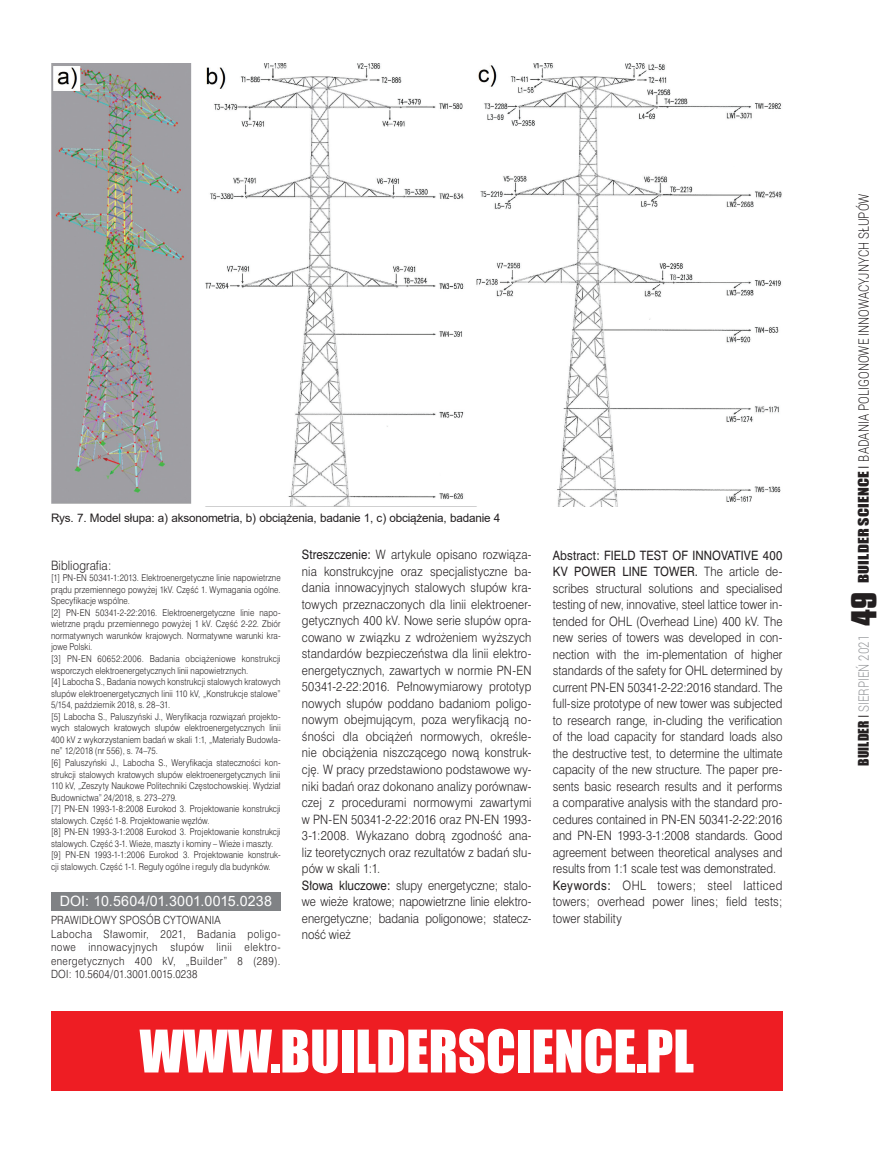
<style>
.page{position:relative;width:893px;height:1170px;background:#fff}
.page>*{position:absolute;margin:0;border:0;box-sizing:border-box;transform-origin:0 0}
.t1{font:54.3px "Impact";color:#fff}
.t2{font:300 14.25px "Roboto";color:#231f20;scale:.8 1}
.Fot_podpis{font:14.25px "Arial";letter-spacing:.01em;color:#fff}
.t3{font:300 14.25px "Roboto";color:#939598;scale:.8 1}
.ABSTRAKT_ANGIELSKI{font:12px/16.5px "Swis 721 Lt PL";letter-spacing:.005em;color:#231f20;text-align:justify;scale:.89 1}
.ABSTRAKT_POLSKI{font:12px/16.5px "Swis 721 Lt PL";color:#231f20;text-align:justify;scale:.89 1}
.LIITERATURA{font:12px "Swis 721 Lt PL";letter-spacing:.01em;color:#231f20;scale:.89 1}
.Fot_podpis-2{font:11.7px "Arial";letter-spacing:-.015em;color:#231f20}
.PRAWIDLOWY_SPOSOB_CY{font:10.5px/13.5px "Swis 721 Lt PL";letter-spacing:.03em;color:#231f20;text-align:justify;scale:.89 1}
.LITERATURA_WYLICZENI{font:8.7px/11.6px "Swis 721 Lt PL";letter-spacing:.015em;color:#231f20;text-align:justify;scale:.86 1}
.s1{font-family:"Swis 721 PL"}
.s2{font-family:"Impact";font-weight:400;font-size:13.5px}
.s3{font-family:"Swis 721 Lt PL";font-weight:400;font-size:13.5px}
.s4{font-family:"Impact";font-weight:400;font-size:13.5px;color:#231f20}
.s5{font-family:"Swis 721 Lt PL";font-weight:400;font-size:13.5px;color:#231f20}
.s6{font-family:"Compacta PL";font-weight:700;font-size:30px;color:#231f20}
</style>
<div class="page">
<div style="left:51px;top:1011px;width:731px;height:79px;background:#ee1d23"></div>
<div style="left:51px;top:891px;width:230px;height:19px;background:#808285"></div>
<img style="left:51px;top:64px;width:731px;height:442px">
<p class="Fot_podpis-2" style="left:51px;top:509px;width:451px">Rys. 7. Model słupa: a) aksonometria, b) obciążenia, badanie 1, c) obciążenia, badanie 4</p>
<p class="LIITERATURA" style="left:51px;top:557px;width:69px">Bibliografia:</p>
<p class="LITERATURA_WYLICZENI" style="left:51px;top:572px;width:268px">[1] PN-EN 50341-1:2013. Elektroenergetyczne linie napowietrzne prądu przemiennego powyżej 1kV. Część 1. Wymagania ogólne.<br>Specyfikacje wspólne.</p>
<p class="LITERATURA_WYLICZENI" style="left:51px;top:606px;width:268px">[2] PN-EN 50341-2-22:2016. Elektroenergetyczne linie napo&shy;wietrzne prądu przemiennego powyżej 1 kV. Część 2-22. Zbiór normatywnych warunków krajowych. Normatywne warunki kra&shy;jowe Polski.</p>
<p class="LITERATURA_WYLICZENI" style="left:51px;top:652px;width:268px">[3] PN-EN 60652:2006. Badania obciążeniowe konstrukcji wsporczych elektroenergetycznych linii napowietrznych.</p>
<p class="LITERATURA_WYLICZENI" style="left:51px;top:675px;width:268px">[4] Labocha S., Badania nowych konstrukcji stalowych kratowych słupów elektroenergetycznych linii 110 kV, „Konstrukcje stalowe” 5/154, październik 2018, s. 28–31.</p>
<p class="LITERATURA_WYLICZENI" style="left:51px;top:710px;width:268px">[5] Labocha S., Paluszyński J., Weryfikacja rozwiązań projekto&shy;wych stalowych kratowych słupów elektroenergetycznych linii 400 kV z wykorzystaniem badań w skali 1:1, „Materiały Budowla&shy;ne” 12/2018 (nr 556), s. 74–75.</p>
<p class="LITERATURA_WYLICZENI" style="left:51px;top:756px;width:268px">[6] Paluszyński J., Labocha S., Weryfikacja stateczności kon&shy;strukcji stalowych kratowych słupów elektroenergetycznych linii 110 kV, „Zeszyty Naukowe Politechniki Częstochowskiej. Wydział Budownictwa” 24/2018, s. 273–279.</p>
<p class="LITERATURA_WYLICZENI" style="left:51px;top:803px;width:268px">[7] PN-EN 1993-1-8:2008 Eurokod 3. Projektowanie konstrukcji stalowych. Część 1-8. Projektowanie węzłów.</p>
<p class="LITERATURA_WYLICZENI" style="left:51px;top:826px;width:268px">[8] PN-EN 1993-3-1:2008 Eurokod 3. Projektowanie konstrukcji stalowych. Część 3-1. Wieże, maszty i kominy – Wieże i maszty.</p>
<p class="LITERATURA_WYLICZENI" style="left:51px;top:849px;width:268px">[9] PN-EN 1993-1-1:2006 Eurokod 3. Projektowanie konstruk&shy;cji stalowych. Część 1-1. Reguły ogólne i reguły dla budynków.</p>
<p class="Fot_podpis" style="left:60px;top:891px;width:214px">DOI: 10.5604/01.3001.0015.0238</p>
<p class="PRAWIDLOWY_SPOSOB_CY" style="left:51px;top:913px;width:192px">PRAWIDŁOWY SPOSÓB CYTOWANIA</p>
<p class="PRAWIDLOWY_SPOSOB_CY" style="left:51px;top:926px;width:259px">Labocha Sławomir, 2021, Badania poligo&shy;nowe innowacyjnych słupów linii elektro&shy;energetycznych 400 kV, „Builder” 8 (289).<br>DOI: 10.5604/01.3001.0015.0238</p>
<p class="ABSTRAKT_POLSKI" style="left:302px;top:546px;width:259px"><span class="s1">Streszczenie:</span> W artykule opisano rozwiąza&shy;nia konstrukcyjne oraz specjalistyczne ba&shy;dania innowacyjnych stalowych słupów kra&shy;towych przeznaczonych dla linii elektroener&shy;getycznych 400 kV. Nowe serie słupów opra&shy;cowano w związku z wdrożeniem wyższych standardów bezpieczeństwa dla linii elektro&shy;energetycznych, zawartych w normie PN-EN 50341-2-22:2016. Pełnowymiarowy prototyp nowych słupów poddano badaniom poligo&shy;nowym obejmującym, poza weryfikacją no&shy;śności dla obciążeń normowych, określe&shy;nie obciążenia niszczącego nową konstruk&shy;cję. W pracy przedstawiono podstawowe wy&shy;niki badań oraz dokonano analizy porównaw&shy;czej z procedurami normowymi zawartymi w PN-EN 50341-2-22:2016 oraz PN-EN 1993- 3-1:2008. Wykazano dobrą zgodność ana&shy;liz teoretycznych oraz rezultatów z badań słu&shy;pów w skali 1:1.</p>
<p class="ABSTRAKT_POLSKI" style="left:302px;top:876px;width:259px"><span class="s1">Słowa kluczowe:</span> słupy energetyczne; stalo&shy;we wieże kratowe; napowietrzne linie elektro&shy;energetyczne; badania poligonowe; statecz&shy;ność wież</p>
<p class="ABSTRAKT_ANGIELSKI" style="left:553px;top:546px;width:259px"><span class="s1">Abstract: FIELD TEST OF INNOVATIVE 400<br>KV POWER LINE TOWER.</span> The article de&shy;scribes structural solutions and specialised testing of new, innovative, steel lattice tower in&shy;tended for OHL (Overhead Line) 400 kV. The new series of towers was developed in con&shy;nection with the im-plementation of higher standards of the safety for OHL determined by current PN-EN 50341-2-22:2016 standard. The full-size prototype of new tower was subjected to research range, in-cluding the verification of the load capacity for standard loads also the destructive test, to determine the ultimate capacity of the new structure. The paper pre&shy;sents basic research results and it performs a comparative analysis with the standard pro&shy;cedures contained in PN-EN 50341-2-22:2016 and PN-EN 1993-3-1:2008 standards. Good agreement between theoretical analyses and results from 1:1 scale test was demonstrated.</p>
<p class="ABSTRAKT_ANGIELSKI" style="left:553px;top:876px;width:259px"><span class="s1">Keywords:</span> OHL towers; steel latticed towers; overhead power lines; field tests; tower stability</p>
<p class="t1" style="left:140px;top:1008px;width:556px">WWW.BUILDERSCIENCE.PL</p>
<p class="t2" style="left:854px;top:583px;width:488px;rotate:-90deg"><span class="s2">BUILDER SCIENCE</span> <span class="s3">I</span> BADANIA POLIGONOWE INNOWACYJNYCH SŁUPÓW</p>
<p class="t3" style="left:854px;top:765px;width:219px;rotate:-90deg"><span class="s4">BUILDER</span> <span class="s5">I</span> SIERPIEŃ 2021 <span class="s6">49</span></p>
</div>
